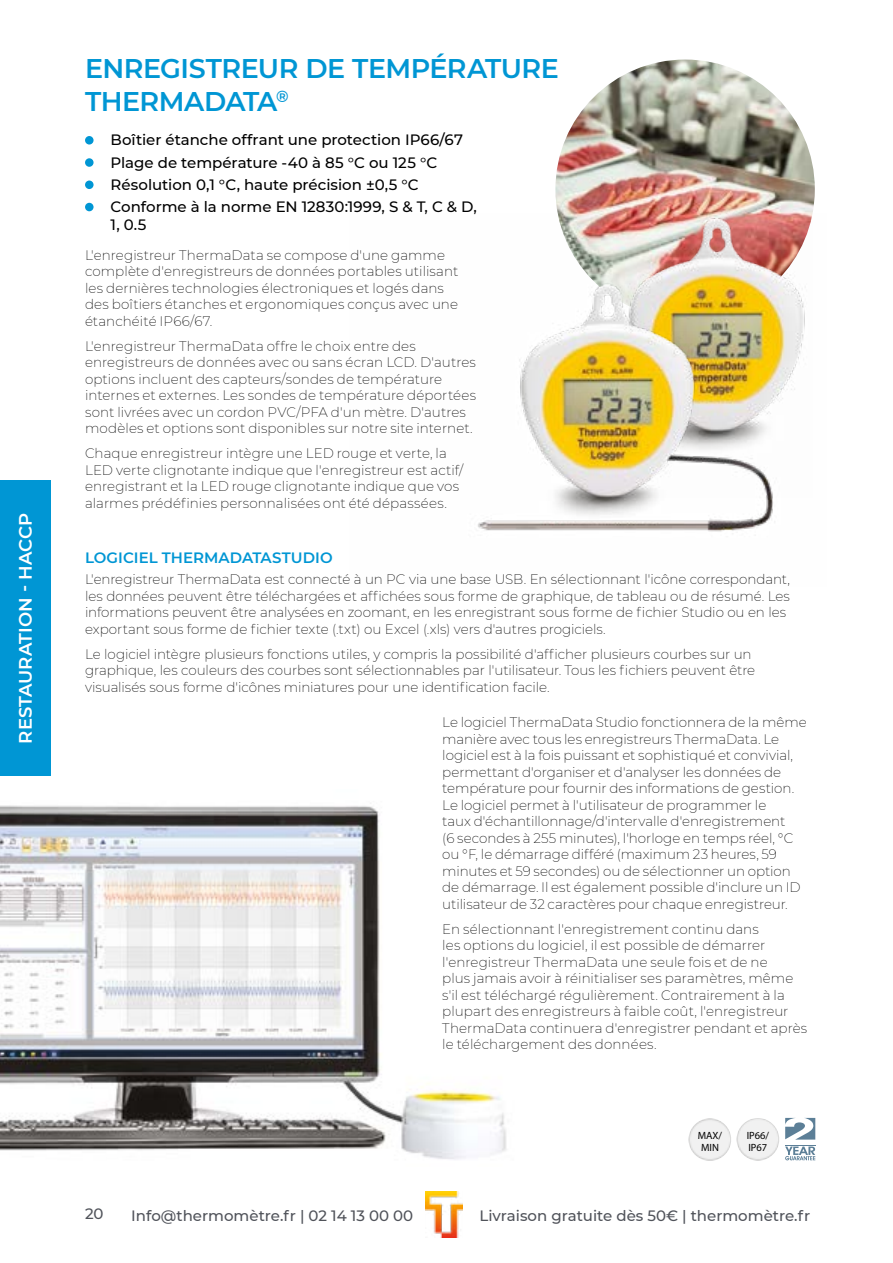
<style>
.page{position:relative;width:893px;height:1263px;background:#fff}
.page>*{position:absolute;margin:0;border:0;box-sizing:border-box;transform-origin:0 0}
.t1{font:600 27px/32.4px "Montserrat";letter-spacing:-.02em;color:#0096d4}
.t2{font:600 18px "Montserrat";color:#fff}
.t3{font:500 15px/22.2px "Montserrat";color:#000}
.t4{font:500 15px "Montserrat";color:#50535a}
.t5{font:600 15px "Montserrat";color:#0096d4}
.t6{font:200 13.5px/16.5px "Montserrat";color:#000}
.t7{font:10.5px/12px "Myriad Pro";color:#000;text-align:center}
</style>
<div class="page">
<div style="left:0;top:480px;width:51px;height:296px;background:#0096d4"></div>
<img style="left:426px;top:1192px;width:37px;height:45px">
<img style="left:0;top:805px;width:507px;height:355px">
<img style="left:697px;top:1118px;width:13px;height:5px">
<img style="left:745px;top:1118px;width:13px;height:5px">
<svg style="left:785px;top:1118px;width:30px;height:21px"></svg>
<hr style="left:785px;top:1145px;width:30px;height:1px;background:#5c7f97">
<svg style="left:785px;top:1146px;width:30px;height:14px"></svg>
<div style="left:85px;top:136px;width:9px;height:9px;background:#0096d4;border-radius:50%"></div>
<div style="left:85px;top:158px;width:9px;height:9px;background:#0096d4;border-radius:50%"></div>
<div style="left:85px;top:181px;width:9px;height:8px;background:#0096d4;border-radius:50%"></div>
<div style="left:85px;top:203px;width:9px;height:8px;background:#0096d4;border-radius:50%"></div>
<img style="left:555px;top:60px;width:260px;height:259px;border-radius:130px">
<img style="left:616px;top:201px;width:196px;height:12px">
<img style="left:478px;top:213px;width:335px;height:319px">
<h2 class="t2" style="left:13px;top:743px;width:232px;rotate:-90deg">RESTAURATION - HACCP</h2>
<h1 class="t1" style="left:85px;top:51px;width:475px">ENREGISTREUR DE TEMPÉRATURE<br>THERMADATA<sup>®</sup></h1>
<p class="t3" style="left:111px;top:128px;width:368px">Boîtier étanche offrant une protection IP66/67<br>Plage de température -40 à 85 °C ou 125 °C Résolution 0,1 °C, haute précision ±0,5 °C Conforme à la norme EN 12830:1999, S &amp; T, C &amp; D,</p>
<p class="t3" style="left:111px;top:213px;width:37px">1, 0.5</p>
<p class="t6" style="left:85px;top:246px;width:375px">L'enregistreur ThermaData se compose d'une gamme complète d'enregistreurs de données portables utilisant les dernières technologies électroniques et logés dans des boîtiers étanches et ergonomiques conçus avec une étanchéité IP66/67.</p>
<p class="t6" style="left:85px;top:337px;width:393px">L'enregistreur ThermaData offre le choix entre des enregistreurs de données avec ou sans écran LCD. D'autres options incluent des capteurs/sondes de température internes et externes. Les sondes de température déportées sont livrées avec un cordon PVC/PFA d'un mètre. D'autres modèles et options sont disponibles sur notre site internet.</p>
<p class="t6" style="left:85px;top:445px;width:380px">Chaque enregistreur intègre une LED rouge et verte, la LED verte clignotante indique que l'enregistreur est actif/ enregistrant et la LED rouge clignotante indique que vos alarmes prédéfinies personnalisées ont été dépassées.</p>
<p class="t5" style="left:85px;top:547px;width:249px">LOGICIEL THERMADATASTUDIO</p>
<p class="t6" style="left:85px;top:571px;width:706px">L'enregistreur ThermaData est connecté à un PC via une base USB. En sélectionnant l'icône correspondant, les données peuvent être téléchargées et affichées sous forme de graphique, de tableau ou de résumé. Les informations peuvent être analysées en zoomant, en les enregistrant sous forme de fichier Studio ou en les exportant sous forme de fichier texte (.txt) ou Excel (.xls) vers d'autres progiciels.</p>
<p class="t6" style="left:85px;top:645px;width:672px">Le logiciel intègre plusieurs fonctions utiles, y compris la possibilité d'afficher plusieurs courbes sur un graphique, les couleurs des courbes sont sélectionnables par l'utilisateur. Tous les fichiers peuvent être visualisés sous forme d'icônes miniatures pour une identification facile.</p>
<p class="t6" style="left:442px;top:714px;width:366px">Le logiciel ThermaData Studio fonctionnera de la même manière avec tous les enregistreurs ThermaData. Le logiciel est à la fois puissant et sophistiqué et convivial, permettant d'organiser et d'analyser les données de température pour fournir des informations de gestion.<br>Le logiciel permet à l'utilisateur de programmer le<br>taux d'échantillonnage/d'intervalle d'enregistrement<br>(6 secondes à 255 minutes), l'horloge en temps réel, °C ou °F, le démarrage différé (maximum 23 heures, 59 minutes et 59 secondes) ou de sélectionner un option de démarrage. Il est également possible d'inclure un ID utilisateur de 32 caractères pour chaque enregistreur.</p>
<p class="t6" style="left:442px;top:920px;width:366px">En sélectionnant l'enregistrement continu dans<br>les options du logiciel, il est possible de démarrer l'enregistreur ThermaData une seule fois et de ne<br>plus jamais avoir à réinitialiser ses paramètres, même s'il est téléchargé régulièrement. Contrairement à la plupart des enregistreurs à faible coût, l'enregistreur ThermaData continuera d'enregistrer pendant et après le téléchargement des données.</p>
<p class="t4" style="left:85px;top:1203px;width:20px">20</p>
<p class="t7" style="left:698px;top:1129px;width:26px">MAX/<br>MIN</p>
<p class="t7" style="left:747px;top:1129px;width:24px;text-align:left">IP66/<br>IP67</p>
<p class="t4" style="left:131px;top:1205px;width:283px">Info@thermomètre.fr | 02 14 13 00 00</p>
<p class="t4" style="left:479px;top:1205px;width:332px">Livraison gratuite dès 50€ | thermomètre.fr</p>
</div>
